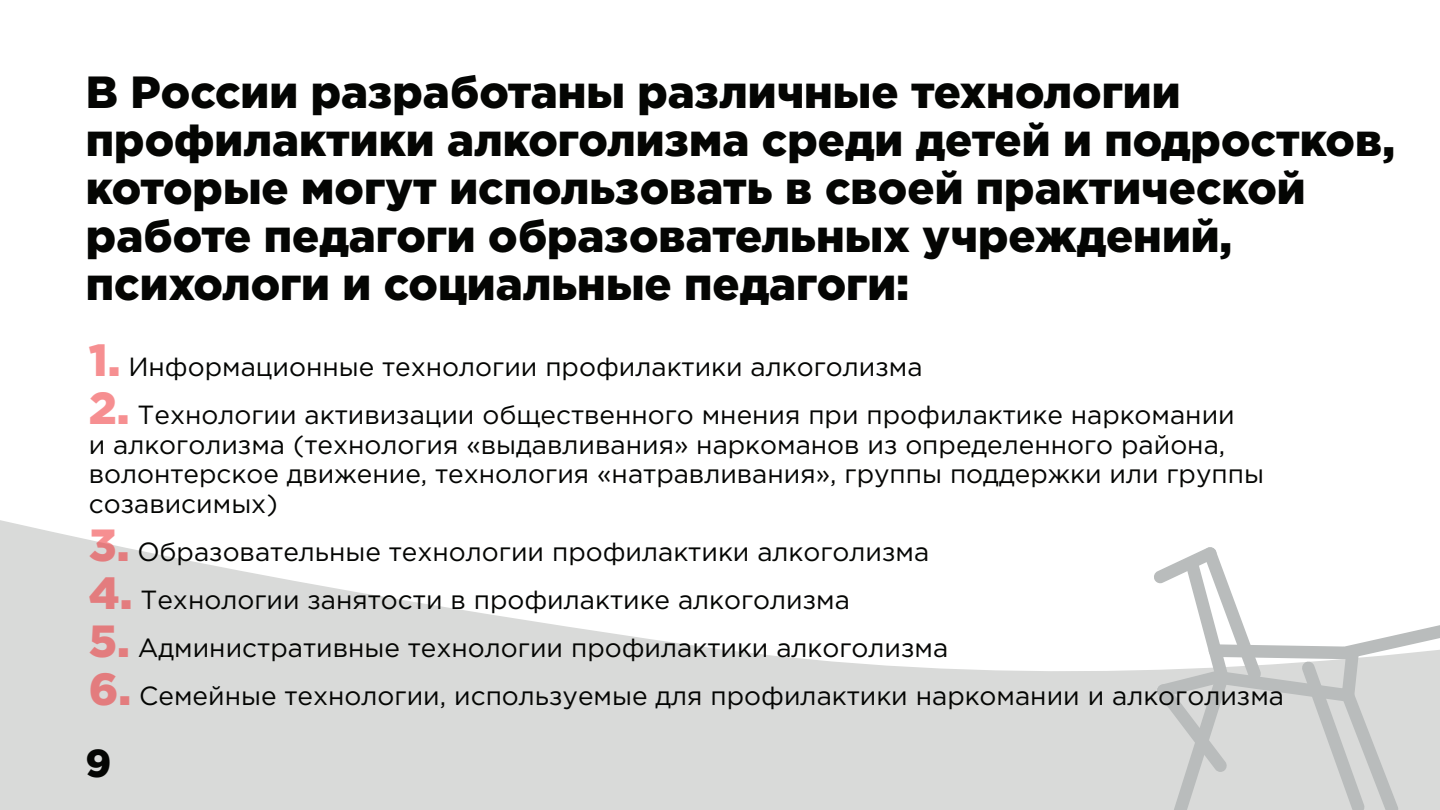
<style>
.page{position:relative;width:1440px;height:810px;background:#fff}
.page>*{position:absolute;margin:0;border:0;box-sizing:border-box;transform-origin:0 0}
.t1{font:900 45px/48px "Gotham Pro";color:#040503}
.t2{font:900 39px "Gotham Pro";color:#040503}
.t3{font:26.25px/29.6px "Gotham Pro";color:#040503}
.s1{font-weight:900;font-size:45px;color:rgb(238 31 35/.5)}
</style>
<div class="page">
<svg style="left:0;top:520px;width:1153px;height:290px;fill:#d9dad9"></svg>
<svg style="left:1153px;top:547px;width:287px;height:263px"></svg>
<h1 class="t1" style="left:86px;top:67px;width:1311px">В России разработаны различные технологии профилактики алкоголизма среди детей и подростков, которые могут использовать в своей практической работе педагоги образовательных учреждений, психологи и социальные педагоги:</h1>
<p class="t3" style="left:89px;top:352px;width:835px"><span class="s1">1.</span> Информационные технологии профилактики алкоголизма</p>
<p class="t3" style="left:89px;top:400px;width:1177px"><span class="s1">2.</span> Технологии активизации общественного мнения при профилактике наркомании<br>и алкоголизма (технология «выдавливания» наркоманов из определенного района, волонтерское движение, технология «натравливания», группы поддержки или группы созависимых)</p>
<p class="t3" style="left:89px;top:537px;width:842px"><span class="s1">3.</span> Образовательные технологии профилактики алкоголизма</p>
<p class="t3" style="left:89px;top:585px;width:763px"><span class="s1">4.</span> Технологии занятости в профилактике алкоголизма</p>
<p class="t3" style="left:89px;top:633px;width:861px"><span class="s1">5.</span> Административные технологии профилактики алкоголизма</p>
<p class="t3" style="left:89px;top:681px;width:1197px"><span class="s1">6.</span> Семейные технологии, используемые для профилактики наркомании и алкоголизма</p>
<h2 class="t2" style="left:85px;top:741px;width:27px">9</h2>
</div>
